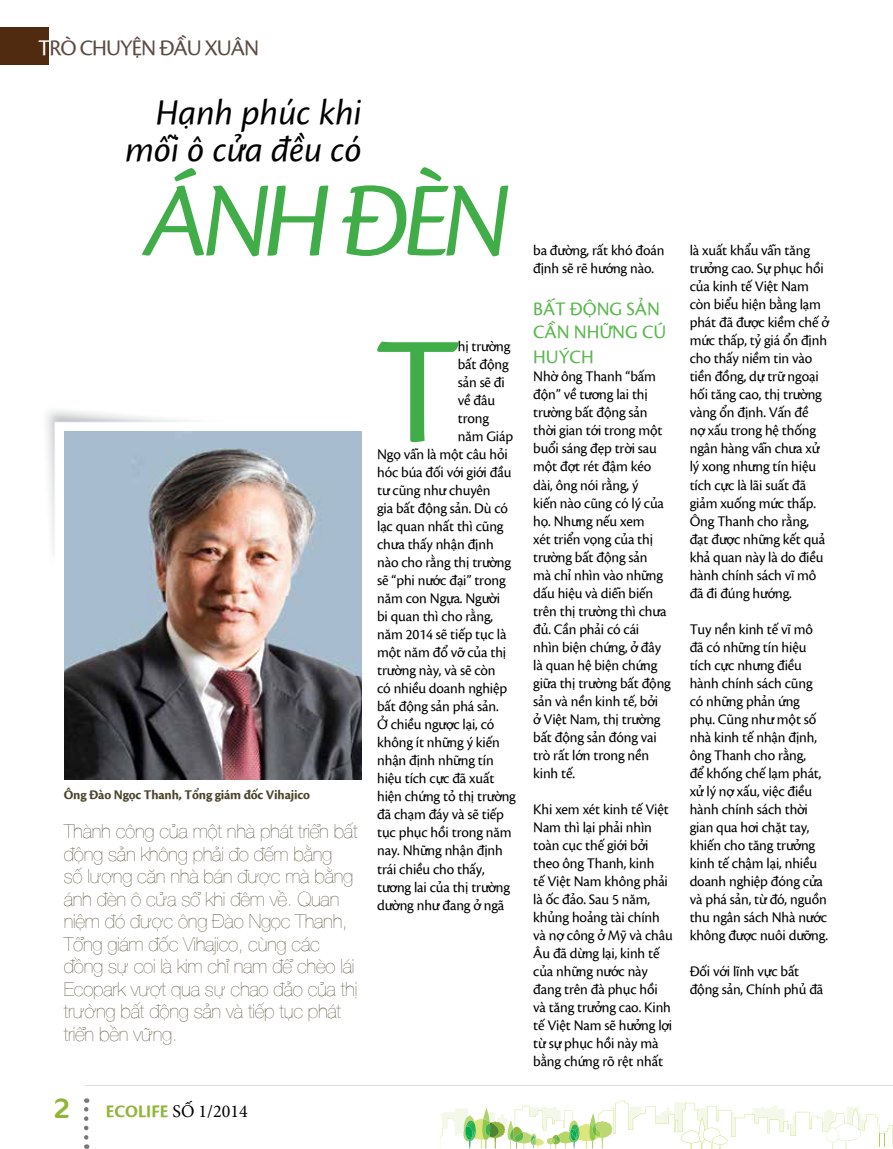
<style>
.page{position:relative;width:893px;height:1149px;background:#fff}
.page>*{position:absolute;margin:0;border:0;box-sizing:border-box;transform-origin:0 0}
.t1{font:158.1px "Cronos VU";color:#41ad49}
.t2{font:110.25px "Cronos VU Italic";letter-spacing:-.07em;color:#41ad49}
.t3{font:36.9px/36.9px "Cronos VU Italic";color:#000;text-align:right}
.t4{font:28.5px "Cocon VU Bold";color:#91b538}
.t5{font:22.8px "Cronos VU";letter-spacing:-.04em;color:#5a4a42}
.t6{font:200 19.5px/22.5px "Helvetica Neue";letter-spacing:-.015em;color:#4a442a}
.t7{font:19.5px/23.4px "Cronos VU";color:#59b64c}
.t8{font:18px "Minion Pro";color:#000}
.t9{font:15px/18px "Cronos VU";letter-spacing:-.01em;color:#000}
.t10{font:13.5px "Cronos VU Bold";letter-spacing:-.01em;color:#4a442a}
.s1{color:#fff}
.s2{font-family:"Cronos VU Bold";color:#91b538}
</style>
<div class="page">
<div style="left:0;top:27px;width:49px;height:38px;background:#502b10"></div>
<svg style="left:440px;top:1100px;width:453px;height:48px"></svg>
<hr style="left:85px;top:1084px;width:808px;height:1px;background:#dcddde">
<svg style="left:84px;top:1098px;width:4px;height:38px"></svg>
<img style="left:46px;top:410px;width:142px;height:143px">
<img style="left:64px;top:431px;width:298px;height:348px">
<h3 class="t5" style="left:38px;top:31px;width:223px"><span class="s1">T</span>rò chuyện đầu xuân</h3>
<h3 class="t3" style="left:126px;top:91px;width:238px">Hạnh phúc khi mỗi ô cửa đều có</h3>
<h2 class="t2" style="left:144px;top:141px;width:369px">ánh đèn</h2>
<p class="t10" style="left:64px;top:784px;width:248px">Ông Đào Ngọc Thanh, Tổng giám đốc Vihajico</p>
<p class="t6" style="left:64px;top:818px;width:295px">Thành công của một nhà phát triển bất động sản không phải đo đếm bằng<br>số lượng căn nhà bán được mà bằng ánh đèn ô cửa sổ khi đêm về. Quan niệm đó được ông Đào Ngọc Thanh,<br>Tổng giám đốc Vihajico, cùng các đồng sự coi là kim chỉ nam để chèo lái<br>Ecopark vượt qua sự chao đảo của thị trường bất động sản và tiếp tục phát triển bền vững.</p>
<h1 class="t1" style="left:374px;top:277px;width:86px">T</h1>
<p class="t9" style="left:458px;top:336px;width:54px">hị trường</p>
<p class="t9" style="left:458px;top:354px;width:52px">bất động</p>
<p class="t9" style="left:458px;top:372px;width:49px">sản sẽ đi</p>
<p class="t9" style="left:458px;top:390px;width:39px">về đâu</p>
<p class="t9" style="left:458px;top:408px;width:33px">trong</p>
<p class="t9" style="left:458px;top:426px;width:57px">năm Giáp</p>
<p class="t9" style="left:377px;top:444px;width:132px">Ngọ vẫn là một câu hỏi</p>
<p class="t9" style="left:377px;top:462px;width:136px">hóc búa đối với giới đầu</p>
<p class="t9" style="left:377px;top:480px;width:115px">tư cũng như chuyên</p>
<p class="t9" style="left:377px;top:498px;width:132px">gia bất động sản. Dù có</p>
<p class="t9" style="left:377px;top:516px;width:128px">lạc quan nhất thì cũng</p>
<p class="t9" style="left:377px;top:534px;width:118px">chưa thấy nhận định</p>
<p class="t9" style="left:377px;top:552px;width:135px">nào cho rằng thị trường</p>
<p class="t9" style="left:377px;top:570px;width:130px">sẽ “phi nước đại” trong</p>
<p class="t9" style="left:377px;top:588px;width:124px">năm con Ngựa. Người</p>
<p class="t9" style="left:377px;top:606px;width:117px">bi quan thì cho rằng,</p>
<p class="t9" style="left:377px;top:624px;width:131px">năm 2014 sẽ tiếp tục là</p>
<p class="t9" style="left:377px;top:642px;width:131px">một năm đổ vỡ của thị</p>
<p class="t9" style="left:377px;top:660px;width:120px">trường này, và sẽ còn</p>
<p class="t9" style="left:377px;top:678px;width:132px">có nhiều doanh nghiệp</p>
<p class="t9" style="left:377px;top:696px;width:123px">bất động sản phá sản.</p>
<p class="t9" style="left:377px;top:714px;width:119px">Ở chiều ngược lại, có</p>
<p class="t9" style="left:377px;top:732px;width:124px">không ít những ý kiến</p>
<p class="t9" style="left:377px;top:750px;width:118px">nhận định những tín</p>
<p class="t9" style="left:377px;top:768px;width:119px">hiệu tích cực đã xuất</p>
<p class="t9" style="left:377px;top:786px;width:140px">hiện chứng tỏ thị trường</p>
<p class="t9" style="left:377px;top:804px;width:128px">đã chạm đáy và sẽ tiếp</p>
<p class="t9" style="left:377px;top:822px;width:136px">tục phục hồi trong năm</p>
<p class="t9" style="left:377px;top:840px;width:127px">nay. Những nhận định</p>
<p class="t9" style="left:377px;top:858px;width:109px">trái chiều cho thấy,</p>
<p class="t9" style="left:377px;top:876px;width:135px">tương lai của thị trường</p>
<p class="t9" style="left:377px;top:894px;width:129px">dường như đang ở ngã</p>
<h3 class="t4" style="left:53px;top:1085px;width:18px">2</h3>
<p class="t8" style="left:106px;top:1098px;width:143px"><span class="s2">ECOLIFE</span> SỐ 1/2014</p>
<p class="t9" style="left:533px;top:240px;width:133px">ba đường, rất khó đoán định sẽ rẽ hướng nào.</p>
<h3 class="t7" style="left:533px;top:295px;width:134px">Bất động sản cần những cú</h3>
<h3 class="t7" style="left:533px;top:344px;width:62px">huých</h3>
<p class="t9" style="left:533px;top:366px;width:139px">Nhờ ông Thanh “bấm độn” về tương lai thị trường bất động sản thời gian tới trong một buổi sáng đẹp trời sau một đợt rét đậm kéo dài, ông nói rằng, ý<br>kiến nào cũng có lý của họ. Nhưng nếu xem<br>xét triển vọng của thị trường bất động sản<br>mà chỉ nhìn vào những dấu hiệu và diễn biến trên thị trường thì chưa đủ. Cần phải có cái<br>nhìn biện chứng, ở đây là quan hệ biện chứng giữa thị trường bất động sản và nền kinh tế, bởi<br>ở Việt Nam, thị trường bất động sản đóng vai trò rất lớn trong nền kinh tế.</p>
<p class="t9" style="left:533px;top:798px;width:141px">Khi xem xét kinh tế Việt<br>Nam thì lại phải nhìn toàn cục thế giới bởi theo ông Thanh, kinh<br>tế Việt Nam không phải là ốc đảo. Sau 5 năm, khủng hoảng tài chính và nợ công ở Mỹ và châu<br>Âu đã dừng lại, kinh tế của những nước này đang trên đà phục hồi và tăng trưởng cao. Kinh tế Việt Nam sẽ hưởng lợi từ sự phục hồi này mà bằng chứng rõ rệt nhất</p>
<p class="t9" style="left:690px;top:240px;width:141px">là xuất khẩu vẫn tăng trưởng cao. Sự phục hồi của kinh tế Việt Nam còn biểu hiện bằng lạm phát đã được kiềm chế ở mức thấp, tỷ giá ổn định cho thấy niềm tin vào tiền đồng, dự trữ ngoại hối tăng cao, thị trường vàng ổn định. Vấn đề<br>nợ xấu trong hệ thống ngân hàng vẫn chưa xử lý xong nhưng tín hiệu tích cực là lãi suất đã giảm xuống mức thấp.<br>Ông Thanh cho rằng, đạt được những kết quả khả quan này là do điều hành chính sách vĩ mô đã đi đúng hướng.</p>
<p class="t9" style="left:690px;top:618px;width:140px">Tuy nền kinh tế vĩ mô đã có những tín hiệu tích cực nhưng điều hành chính sách cũng có những phản ứng phụ. Cũng như một số nhà kinh tế nhận định, ông Thanh cho rằng,<br>để khống chế lạm phát, xử lý nợ xấu, việc điều hành chính sách thời gian qua hơi chặt tay, khiến cho tăng trưởng kinh tế chậm lại, nhiều doanh nghiệp đóng cửa và phá sản, từ đó, nguồn thu ngân sách Nhà nước không được nuôi dưỡng.</p>
<p class="t9" style="left:690px;top:960px;width:135px">Đối với lĩnh vực bất động sản, Chính phủ đã</p>
</div>
